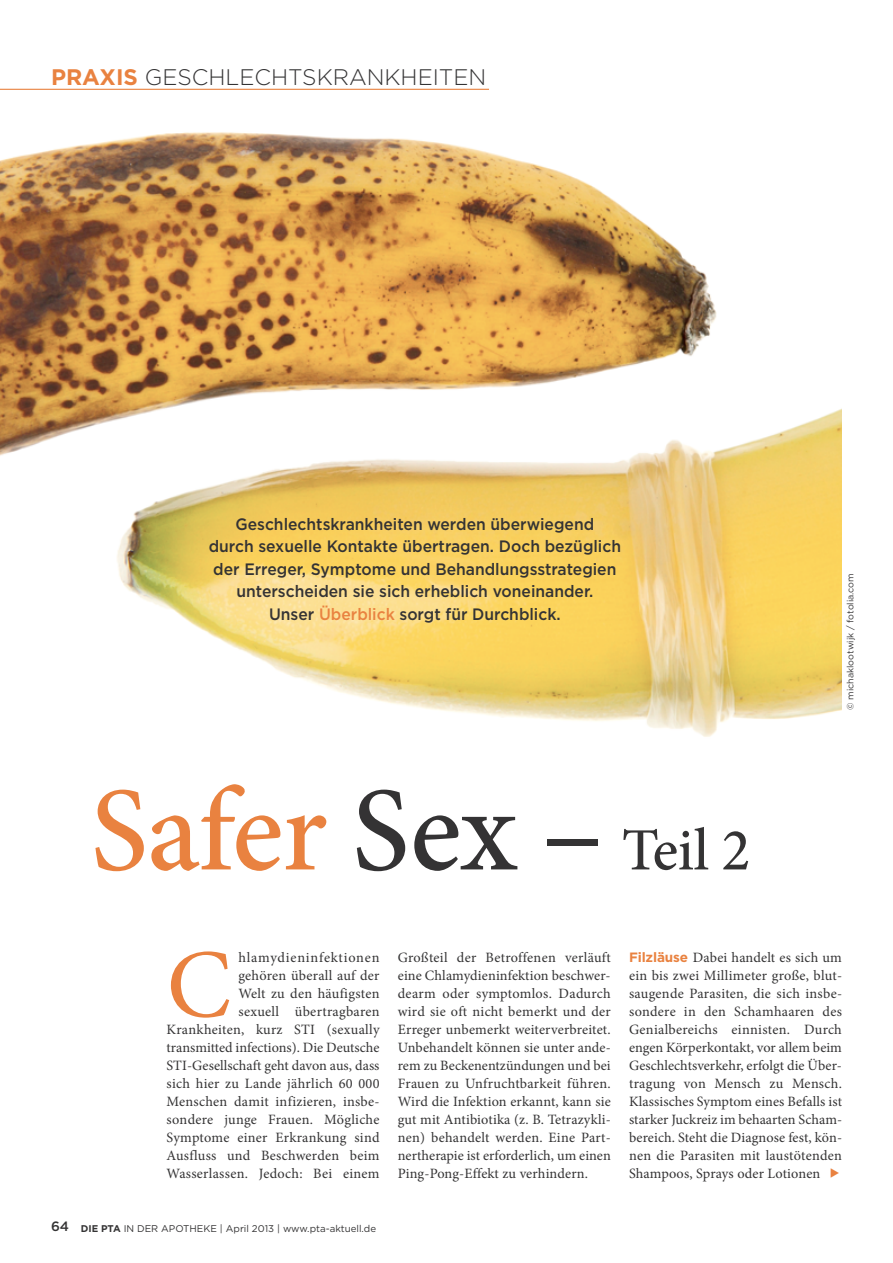
<style>
.page{position:relative;width:893px;height:1263px;background:#fff}
.page>*{position:absolute;margin:0;border:0;box-sizing:border-box;transform-origin:0 0}
.t1{font:500 120px "Minion Pro";letter-spacing:-.01em;color:#e98240}
.t2{font:97.35px "Minion Pro";color:#e98240}
.t3{font:300 22.5px "Gotham";color:#343334}
.t4{font:500 16.5px/22.5px "Gotham";color:#343334;text-align:center;scale:.95 1}
.t5{font:14.25px/18px "Minion Pro";letter-spacing:.02em;color:#343334;text-align:justify}
.t6{font:9.75px "Gotham";color:#343334}
.t7{font:9px "Gotham";color:#343334}
.s1{font-weight:700;color:#e98240}
.s2{color:#e98240}
.s3{color:#343334}
.s4{font-size:60px;color:#343334}
.s5{font-family:"Gotham";font-weight:700;font-size:13.5px;color:#e98240}
.s6{font-weight:500;font-size:13.5px}
.s7{font-weight:700}
</style>
<div class="page">
<hr style="left:0;top:89px;width:489px;height:1px;background:#e98240">
<img style="left:0;top:132px;width:842px;height:605px">
<h3 class="t3" style="left:51px;top:68px;width:437px"><span class="s1">PRAXIS</span> GESCHLECHTSKRANKHEITEN</h3>
<p class="t4" style="left:209px;top:514px;width:436px">Geschlechtskrankheiten werden überwiegend<br>durch sexuelle Kontakte übertragen. Doch bezüglich der Erreger, Symptome und Behandlungsstrategien unterscheiden sie sich erheblich voneinander.<br>Unser <span class="s2">Überblick</span> sorgt für Durchblick.</p>
<h1 class="t1" style="left:91px;top:758px;width:661px">Safer <span class="s3">Sex –</span> <span class="s4">Teil 2</span></h1>
<p class="t7" style="left:847px;top:710px;width:138px;rotate:-90deg">© michaklootwijk / fotolia.com</p>
<h2 class="t2" style="left:167px;top:947px;width:66px">C</h2>
<p class="t5" style="left:167px;top:950px;width:215px;text-align:right">hlamydieninfektionen<br>gehören überall auf der<br>Welt zu den häufigsten<br>sexuell übertragbaren<br>Krankheiten, kurz STI (sexually transmitted infections). Die Deutsche<br>STI-Gesellschaft geht davon aus, dass sich hier zu Lande jährlich 60 000<br>Menschen damit infizieren, insbe&shy;sondere junge Frauen. Mögliche<br>Symptome einer Erkrankung sind<br>Ausfluss und Beschwerden beim<br>Wasserlassen. Jedoch: Bei einem</p>
<p class="t5" style="left:398px;top:950px;width:215px">Großteil der Betroffenen verläuft eine Chlamydieninfektion beschwer&shy;dearm oder symptomlos. Dadurch wird sie oft nicht bemerkt und der Erreger unbemerkt weiterverbreitet.<br>Unbehandelt können sie unter ande&shy;rem zu Beckenentzündungen und bei Frauen zu Unfruchtbarkeit führen.<br>Wird die Infektion erkannt, kann sie gut mit Antibiotika (z. B. Tetrazykli&shy;nen) behandelt werden. Eine Part&shy;nertherapie ist erforderlich, um einen Ping-Pong-Effekt zu verhindern.</p>
<p class="t5" style="left:629px;top:950px;width:215px"><span class="s5">Filzläuse</span> Dabei handelt es sich um ein bis zwei Millimeter große, blut&shy;saugende Parasiten, die sich insbe&shy;sondere in den Schamhaaren des Genialbereichs einnisten. Durch engen Körperkontakt, vor allem beim Geschlechtsverkehr, erfolgt die Über&shy;tragung von Mensch zu Mensch.<br>Klassisches Symptom eines Befalls ist starker Juckreiz im behaarten Scham&shy;bereich. Steht die Diagnose fest, kön&shy;nen die Parasiten mit laustötenden Shampoos, Sprays oder Lotionen <span class="s2">◆</span></p>
<p class="t6" style="left:51px;top:1225px;width:327px"><span class="s6">64</span> <span class="s7">DIE PTA</span> IN DER APOTHEKE | April 2013 | www.pta-aktuell.de</p>
</div>
